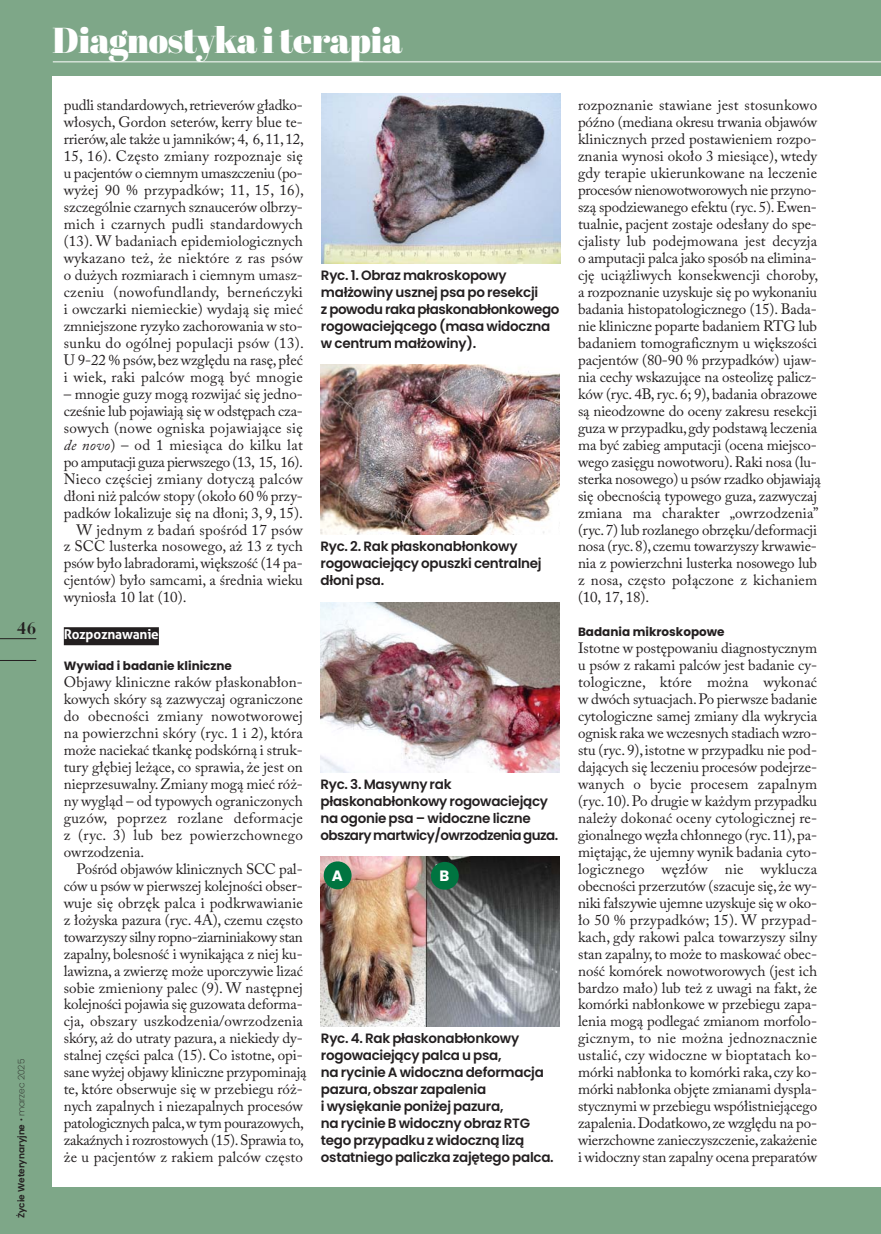
<style>
.page{position:relative;width:881px;height:1234px;background:#fff}
.page>*{position:absolute;margin:0;border:0;box-sizing:border-box;transform-origin:0 0}
.t1{font:900 36px "Abril Display";letter-spacing:-.005em;color:#fff}
.t2{font:700 18px "Bauer Bodni EU";color:#231f20}
.t3{font:15px/17px "Adobe Caslon Pro";letter-spacing:-.005em;color:#231f20;text-align:justify}
.t4{font:15px "Adobe Caslon Pro";letter-spacing:.02em;color:#231f20}
.t5{font:15px "Adobe Caslon Pro";letter-spacing:-.03em;color:#231f20}
.t6{font:700 15px "Poppins";color:#fff}
.t7{font:600 13.5px/17px "Poppins";letter-spacing:-.02em;color:#231f20}
.t8{font:700 13.5px "Aller";letter-spacing:-.015em;color:#fff}
.t9{font:700 12px "Poppins";color:#231f20}
.t10{font:italic 10.5px/21.6px "Poppins";color:#231f20;text-align:center}
.t11{font:10.5px "Poppins";color:#231f20}
.t12{font:700 10.5px "Poppins";color:#231f20}
.t13{font:600 9px "Poppins";color:#231f20}
.s1{font-weight:200}
.s2{font-style:italic}
</style>
<div class="page">
<div style="left:0;top:0;width:880px;height:1233px;background:#7ea788"></div>
<div style="left:53px;top:77px;width:827px;height:1109px;background:#fff"></div>
<hr style="left:53px;top:62px;width:827px;height:1px;background:#fff">
<hr style="left:0;top:638px;width:36px;height:1px;background:#231f20">
<hr style="left:0;top:660px;width:36px;height:1px;background:#231f20">
<div style="left:64px;top:627px;width:95px;height:18px;background:#231f20"></div>
<img style="left:321px;top:94px;width:239px;height:169px">
<img style="left:321px;top:365px;width:238px;height:169px">
<img style="left:320px;top:602px;width:239px;height:169px">
<img style="left:320px;top:856px;width:239px;height:170px">
<div style="left:323px;top:861px;width:28px;height:28px;background:#007440;border-radius:50%"></div>
<div style="left:431px;top:861px;width:27px;height:28px;background:#007440;border-radius:50%"></div>
<p class="t2" style="left:17px;top:616px;width:21px">46</p>
<p class="t13" style="left:18px;top:1217px;width:161px;rotate:-90deg">Życie Weterynaryjne <span class="s1">• marzec 2025</span></p>
<h1 class="t1" style="left:53px;top:23px;width:350px">Diagnostyka i terapia</h1>
<p class="t3" style="left:64px;top:99px;width:241px">pu dli stan dar do wych, re trie ve rów gład ko - wło sych, Gor don se te rów, ker ry blue te - rrie rów, ale tak że u jam ni ków; 4, 6, 11, 12, 15, 16). Czę sto zmia ny roz po zna je się u pa cjen tów o ciem nym umasz cze niu (po - wy żej 90 % przy pad ków; 11, 15, 16), szcze gól nie czar nych sznau ce rów ol brzy - mich i czar nych pu dli stan dar do wych (13). W ba da niach epi de mio lo gicz nych wy ka za no też, że nie któ re z ras psów o du żych roz mia rach i ciem nym umasz - cze niu (no wo fun dlan dy, ber neń czy ki i owczar ki nie miec kie) wy da ją się mieć zmniej szo ne ry zy ko za cho ro wa nia w sto - sun ku do ogól nej po pu la cji psów (13).<br>U 9-22 % psów, bez wzglę du na ra sę, płeć i wiek, ra ki pal ców mo gą być mno gie</p>
<p class="t3" style="left:64px;top:387px;width:240px">– mno gie gu zy mo gą roz wi jać się jed no -</p>
<p class="t3" style="left:64px;top:404px;width:240px">cze śnie lub po ja wia ją się w od stę pach cza -</p>
<p class="t4" style="left:64px;top:422px;width:240px">so wych (no we ogni ska po ja wia ją ce się</p>
<p class="t4" style="left:64px;top:439px;width:240px"><span class="s2">de no vo</span>) – od 1 mie sią ca do kil ku lat</p>
<p class="t5" style="left:64px;top:455px;width:240px">po am pu ta cji gu za pierw sze go (13, 15, 16).</p>
<p class="t4" style="left:64px;top:472px;width:240px">Nie co czę ściej zmia ny do ty czą pal ców</p>
<p class="t3" style="left:64px;top:488px;width:240px">dło ni niż pal ców sto py (oko ło 60 % przy -</p>
<p class="t3" style="left:64px;top:505px;width:240px">pad ków lo ka li zu je się na dło ni; 3, 9, 15).</p>
<p class="t4" style="left:77px;top:523px;width:228px">W jed nym z ba dań spo śród 17 psów</p>
<p class="t3" style="left:64px;top:539px;width:240px">z SCC lu ster ka no so we go, aż 13 z tych</p>
<p class="t3" style="left:64px;top:556px;width:240px">psów by ło la bra do ra mi, więk szość (14 pa -</p>
<p class="t3" style="left:64px;top:573px;width:240px">cjen tów) by ło sam ca mi, a śred nia wie ku</p>
<p class="t3" style="left:64px;top:590px;width:124px">wy nio sła 10 lat (10).</p>
<p class="t8" style="left:64px;top:629px;width:96px">Roz po zna wa nie</p>
<p class="t9" style="left:64px;top:661px;width:170px">Wy wiad i ba da nie kli nicz ne</p>
<p class="t3" style="left:64px;top:675px;width:240px">Ob ja wy kli nicz ne ra ków pła sko na błon - ko wych skó ry są za zwy czaj ogra ni czo ne do obec no ści zmia ny no wo two ro wej na po wierzch ni skó ry (ryc. 1 i 2), któ ra mo że na cie kać tkan kę pod skór ną i struk - tu ry głę biej le żą ce, co spra wia, że jest on nie prze su wal ny. Zmia ny mo gą mieć róż - ny wy gląd – od ty po wych ogra ni czo nych gu zów, po przez roz la ne de for ma cje z (ryc. 3) lub bez po wierz chow ne go owrzo dze nia.</p>
<p class="t3" style="left:64px;top:861px;width:244px;text-align:center">Po śród ob ja wów kli nicz nych SCC pal - ców u psów w pierw szej ko lej no ści ob ser - wu je się obrzęk pal ca i pod kr wa wia nie z ło ży ska pa zu ra (ryc. 4A), cze mu czę sto to wa rzy szy sil ny rop no -ziar ni nia ko wy stan za pal ny, bo le sność i wy ni ka ją ca z niej ku - la wi zna, a zwie rzę mo że upo rczy wie li zać so bie zmie nio ny pa lec (9). W na stęp nej ko lej no ści po ja wia się gu zo wa ta de for ma - cja, ob sza ry uszko dze nia/owrzo dze nia skó ry, aż do utra ty pa zu ra, a nie kie dy dy - stal nej czę ści pal ca (15). Co istot ne, opi - sa ne wy żej ob ja wy kli nicz ne przy po mi na ją te, któ re ob ser wu je się w prze bie gu róż - nych za pal nych i nie za pal nych pro ce sów pa to lo gicz nych pal ca, w tym po ura zo wych, za kaź nych i roz ro sto wych (15). Spra wia to, że u pa cjen tów z ra kiem pal ców czę sto</p>
<p class="t12" style="left:105px;top:148px;width:50px">PATOTYP</p>
<p class="t12" style="left:233px;top:148px;width:52px">GATUNEK</p>
<p class="t11" style="left:82px;top:190px;width:96px">NEUROTOKSYCZNY</p>
<p class="t10" style="left:224px;top:171px;width:69px">C. botulinum</p>
<p class="t10" style="left:236px;top:199px;width:45px">C. tetani</p>
<p class="t10" style="left:221px;top:227px;width:75px">C. perfringens<br>C. septicum</p>
<p class="t10" style="left:227px;top:283px;width:64px">C. chauvoei</p>
<p class="t10" style="left:237px;top:321px;width:43px">C. novyi</p>
<p class="t10" style="left:231px;top:359px;width:55px">C. sordellii</p>
<p class="t10" style="left:221px;top:395px;width:75px">C. perfringens</p>
<p class="t10" style="left:233px;top:443px;width:52px">C. difficile</p>
<p class="t10" style="left:230px;top:486px;width:57px">C. colinum</p>
<p class="t10" style="left:223px;top:510px;width:72px">C. spiroforme</p>
<p class="t10" style="left:227px;top:544px;width:63px">C. piriforme</p>
<p class="t11" style="left:105px;top:471px;width:50px">JELITOWY</p>
<p class="t7" style="left:321px;top:268px;width:240px">Ryc. 1. Obraz makroskopowy małżowiny usznej psa po resekcji<br>z powodu raka płaskonabłonkowego rogowaciejącego (masa widoczna w centrum małżowiny).</p>
<p class="t7" style="left:320px;top:539px;width:222px">Ryc. 2. Rak płaskonabłonkowy rogowaciejący opuszki centralnej dłoni psa.</p>
<p class="t7" style="left:320px;top:777px;width:239px">Ryc. 3. Masywny rak płaskonabłonkowy rogowaciejący na ogonie psa – widoczne liczne obszary martwicy/owrzodzenia guza.</p>
<p class="t6" style="left:331px;top:869px;width:13px">A</p>
<p class="t6" style="left:439px;top:870px;width:11px">B</p>
<p class="t7" style="left:321px;top:1031px;width:234px">Ryc. 4. Rak płaskonabłonkowy rogowaciejący palca u psa,<br>na rycinie A widoczna deformacja pazura, obszar zapalenia<br>i wysiękanie poniżej pazura,<br>na rycinie B widoczny obraz RTG tego przypadku z widoczną lizą ostatniego paliczka zajętego palca.</p>
<p class="t3" style="left:578px;top:99px;width:244px;text-align:left">roz po zna nie sta wia ne jest sto sun ko wo póź no (me dia na okre su trwa nia ob ja wów kli nicz nych przed po sta wie niem roz po - zna nia wy no si oko ło 3 mie sią ce), wte dy gdy te ra pie ukie run ko wa ne na le cze nie pro ce sów nie no wo two ro wych nie przy no - szą spo dzie wa ne go efek tu (ryc. 5). Ewen - tu al nie, pa cjent zo sta je ode sła ny do spe - cja li sty lub po dej mo wa na jest de cy zja o am pu ta cji pal ca ja ko spo sób na eli mi na - cję uciąż li wych kon se kwen cji cho ro by, a roz po zna nie uzy sku je się po wy ko na niu ba da nia hi sto pa to lo gicz ne go (15). Ba da - nie kli nicz ne po par te ba da niem RTG lub ba da niem to mo gra ficz nym u więk szo ści pa cjen tów (80-90 % przy pad ków) ujaw - nia ce chy wska zu ją ce na oste oli zę pa licz - ków (ryc. 4B, ryc. 6; 9), ba da nia ob ra zo we są nie odzow ne do oce ny za kre su re sek cji gu za w przy pad ku, gdy pod sta wą le cze nia ma być za bieg am pu ta cji (oce na miej sco - we go za się gu no wo two ru). Ra ki no sa (lu - ster ka no so we go) u psów rzad ko ob ja wia ją się obec no ścią ty po we go gu za, za zwy czaj zmia na ma cha rak ter „owrzo dze nia” (ryc. 7) lub roz la ne go obrzę ku/de for ma cji no sa (ryc. 8), cze mu to wa rzy szy krwa wie - nia z po wierzch ni lu ster ka no so we go lub z no sa, czę sto po łą czo ne z ki cha niem (10, 17, 18).</p>
<p class="t9" style="left:578px;top:627px;width:148px">Ba da nia mi kro sko po we</p>
<p class="t3" style="left:578px;top:641px;width:240px">Istot ne w po stę po wa niu dia gno stycz nym u psów z ra ka mi pal ców jest ba da nie cy - to lo gicz ne, któ re moż na wy ko nać w dwóch sy tu acjach. Po pierw sze ba da nie cy to lo gicz ne sa mej zmia ny dla wy kry cia ognisk ra ka we wcze snych sta diach wzro - stu (ryc. 9), istot ne w przy pad ku nie pod - da ją cych się le cze niu pro ce sów po dej rze - wa nych o by cie pro ce sem za pal nym (ryc. 10). Po dru gie w każ dym przy pad ku na le ży do ko nać oce ny cy to lo gicz nej re - gio nal ne go wę zła chłon ne go (ryc. 11), pa - mię ta jąc, że ujem ny wy nik ba da nia cy to - lo gicz ne go wę złów nie wy klu cza obec no ści prze rzu tów (sza cu je się, że wy - ni ki fał szy wie ujem ne uzy sku je się w oko - ło 50 % przy pad ków; 15). W przy pad - kach, gdy ra ko wi pal ca to wa rzy szy sil ny stan za pal ny, to mo że to ma sko wać obec - ność ko mó rek no wo two ro wych (jest ich bar dzo ma ło) lub też z uwa gi na fakt, że ko mór ki na błon ko we w prze bie gu za pa - le nia mo gą pod le gać zmia nom mor fo lo - gicz nym, to nie moż na jed no znacz nie usta lić, czy wi docz ne w biop ta tach ko - mór ki na błon ka to ko mór ki ra ka, czy ko - mór ki na błon ka ob ję te zmia na mi dys pla - stycz ny mi w prze bie gu współ ist nie ją ce go za pa le nia. Do dat ko wo, ze wzglę du na po - wierz chow ne za nie czysz cze nie, za ka że nie i wi docz ny stan za pal ny oce na pre pa ra tów</p>
</div>
